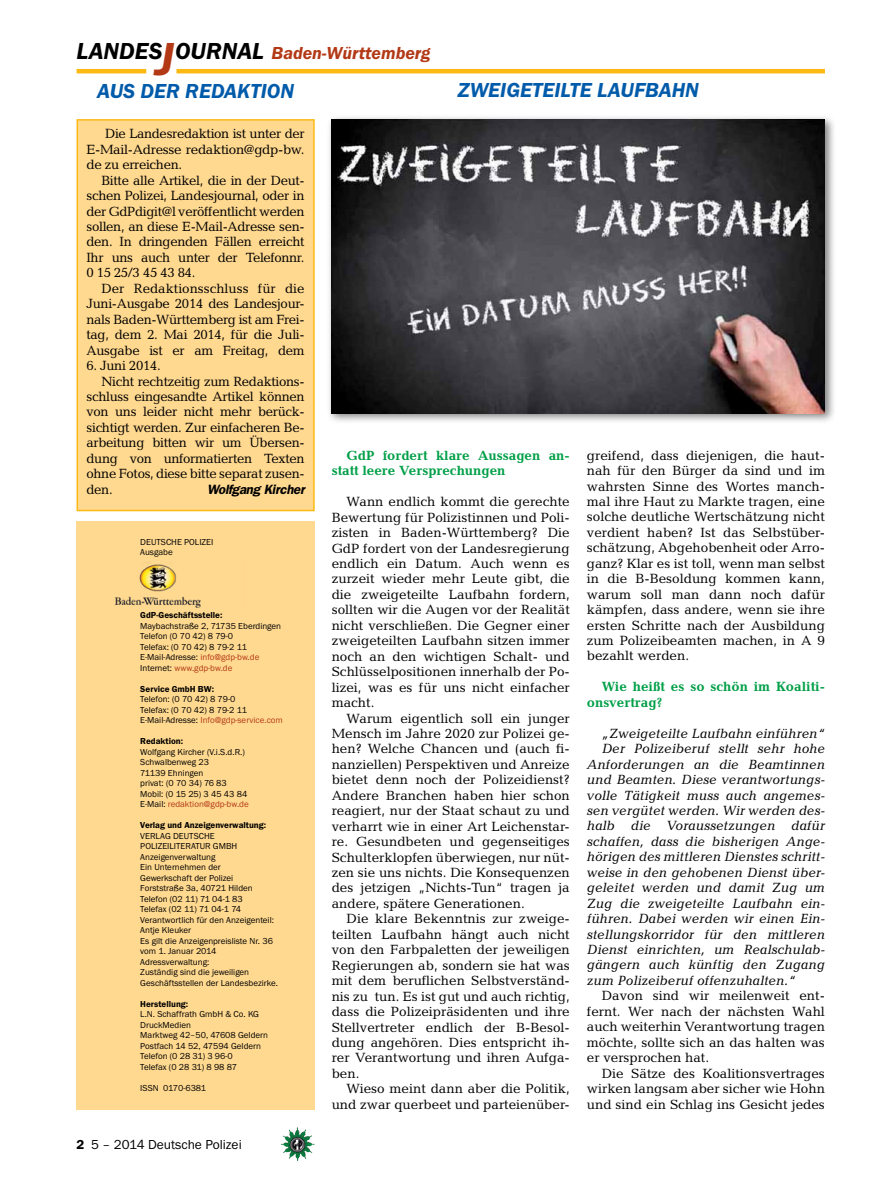
<style>
.page{position:relative;width:893px;height:1191px;background:#fff}
.page>*{position:absolute;margin:0;border:0;box-sizing:border-box;transform-origin:0 0}
.t1{font:italic 600 21px "Franklin Gothic Itc T";color:#005baa}
.t2{font:italic 600 18px "Franklin Gothic Itc T";color:#b33916}
.t3{font:13.5px/15.5px "Candida";letter-spacing:-.025em;color:#000;text-align:justify}
.t4{font:italic 13.5px "Candida";color:#000}
.t5{font:700 13.5px/15.5px "Candida";color:#009f47}
.t6{font:13.5px/15.5px "Candida";color:#000;text-align:right}
.t7{font:13.5px "Franklin Gothic Itc T";color:#000}
.t8{font:italic 600 13.5px "Franklin Gothic";letter-spacing:-.02em;color:#000}
.t9{font:9px/10.5px "Franklin Gothic Itc T";color:#000}
.t10{font:600 9px "Franklin Gothic Itc T";color:#000}
.s1{font-size:24px;color:#000}
.s2{font-size:48px}
.s3{color:#b33916}
.s4{font-weight:600}
</style>
<div class="page">
<hr style="left:77px;top:69px;width:69px;height:4px;background:#fdb913">
<hr style="left:176px;top:69px;width:649px;height:4px;background:#fdb913">
<img style="left:281px;top:1128px;width:16px;height:24px">
<div style="left:77px;top:521px;width:238px;height:589px;background:#ffd990"></div>
<img style="left:115px;top:564px;width:86px;height:44px">
<div style="left:77px;top:120px;width:237px;height:390px;background:#ffd990"></div>
<div style="left:77px;top:119px;width:238px;height:392px;border:2px solid #fdb913"></div>
<div style="left:326px;top:114px;width:510px;height:311px;background:#000;opacity:.5"></div>
<img style="left:332px;top:119px;width:493px;height:294px">
<h2 class="t2" style="left:77px;top:42px;width:356px"><span class="s1">LANDES</span><span class="s2">J</span><span class="s1">OURNAL</span> BADEN-WÜRTTEMBERG</h2>
<h1 class="t1" style="left:97px;top:79px;width:14px">AUS</h1>
<h1 class="t1" style="left:140px;top:79px;width:14px">DER</h1>
<h1 class="t1" style="left:185px;top:79px;width:14px">REDA</h1>
<h1 class="t1" style="left:237px;top:79px;width:44px">KTION</h1>
<h1 class="t1" style="left:458px;top:78px;width:16px">ZWE</h1>
<h1 class="t1" style="left:500px;top:78px;width:198px">IGETEILTE LAUFBA HN</h1>
<p class="t3" style="left:87px;top:126px;width:220px;text-indent:19px">Die Landesredaktion ist unter der E-Mail-Adresse redaktion@gdp-bw. de zu erreichen.</p>
<p class="t3" style="left:87px;top:172px;width:220px;text-indent:15px">Bitte alle Artikel, die in der Deut&shy;schen Polizei, Landesjournal, oder in der GdPdigit@l veröffentlicht werden sollen, an diese E-Mail-Adresse sen&shy;den. In dringenden Fällen erreicht Ihr uns auch unter der Telefonnr.<br>0 15 25/3 45 43 84.</p>
<p class="t3" style="left:87px;top:280px;width:220px;text-indent:15px">Der Redaktionsschluss für die Juni-Ausgabe 2014 des Landesjour&shy;nals Baden-Württemberg ist am Frei&shy;tag, dem 2. Mai 2014, für die Juli-Ausgabe ist er am Freitag, dem</p>
<p class="t3" style="left:87px;top:358px;width:76px">6. Juni 2014.</p>
<p class="t3" style="left:101px;top:373px;width:205px">Nicht rechtzeitig zum Redaktions-</p>
<p class="t3" style="left:87px;top:389px;width:220px">schluss eingesandte Artikel können</p>
<p class="t3" style="left:87px;top:404px;width:220px">von uns leider nicht mehr berück-</p>
<p class="t3" style="left:87px;top:419px;width:220px">sichtigt werden. Zur einfacheren Be-</p>
<p class="t3" style="left:87px;top:435px;width:220px">arbeitung bitten wir um Übersen-</p>
<p class="t3" style="left:87px;top:450px;width:220px">dung von unformatierten Texten</p>
<p class="t3" style="left:87px;top:466px;width:220px">ohne Fotos, diese bitte separat zusen-</p>
<p class="t3" style="left:87px;top:481px;width:28px">den.</p>
<p class="t8" style="left:207px;top:481px;width:99px">Wolfgang Kircher</p>
<p class="t9" style="left:140px;top:536px;width:75px">DEUTSCHE POLIZEI<br>Ausgabe</p>
<p class="t10" style="left:140px;top:610px;width:84px">GdP-Geschäftsstelle:</p>
<p class="t9" style="left:140px;top:620px;width:142px">Maybachstraße 2, 71735 Eberdingen<br>Telefon (0 70 42) 8 79-0<br>Telefax: (0 70 42) 8 79-2 11<br>E-Mail-Adresse: <span class="s3">info@gdp-bw.de<br></span>Internet: <span class="s3">www.gdp-bw.de</span></p>
<p class="t10" style="left:140px;top:683px;width:75px">Service GmbH BW:</p>
<p class="t9" style="left:140px;top:694px;width:144px">Telefon: (0 70 42) 8 79-0<br>Telefax: (0 70 42) 8 79-2 11<br>E-Mail-Adresse: <span class="s3">Info@gdp-service.com</span></p>
<p class="t10" style="left:140px;top:736px;width:44px">Redaktion:</p>
<p class="t9" style="left:140px;top:746px;width:110px">Wolfgang Kircher (V.i.S.d.R.)<br>Schwalbenweg 23<br>71139 Ehningen<br>privat: (0 70 34) 76 83<br>Mobil: (0 15 25) 3 45 43 84<br>E-Mail: <span class="s3">redaktion@gdp-bw.de</span></p>
<p class="t10" style="left:140px;top:820px;width:127px">Verlag und Anzeigenverwaltung:</p>
<p class="t9" style="left:140px;top:830px;width:139px">VERLAG DEUTSCHE<br>POLIZEILITERATUR GMBH<br>Anzeigenverwaltung<br>Ein Unternehmen der<br>Gewerkschaft der Polizei<br>Forststraße 3a, 40721 Hilden<br>Telefon (02 11) 71 04-1 83<br>Telefax (02 11) 71 04-1 74<br>Verantwortlich für den Anzeigenteil:<br>Antje Kleuker<br>Es gilt die Anzeigenpreisliste Nr. 36 vom 1. Januar 2014<br>Adressverwaltung:<br>Zuständig sind die jeweiligen<br>Geschäftsstellen der Landesbezirke.</p>
<p class="t10" style="left:140px;top:998px;width:50px">Herstellung:</p>
<p class="t9" style="left:140px;top:1009px;width:129px">L.N. Schaffrath GmbH &amp; Co. KG<br>DruckMedien<br>Marktweg 42–50, 47608 Geldern<br>Postfach 14 52, 47594 Geldern<br>Telefon (0 28 31) 3 96-0<br>Telefax (0 28 31) 8 98 87</p>
<p class="t9" style="left:140px;top:1082px;width:67px">ISSN 0170-6381</p>
<p class="t7" style="left:77px;top:1136px;width:167px"><span class="s4">2</span> 5 – 2014 Deutsche Polizei</p>
<p class="t5" style="left:332px;top:447px;width:240px;text-indent:15px">GdP fordert klare Aussagen an&shy;statt leere Versprechungen</p>
<p class="t3" style="left:332px;top:494px;width:240px;text-indent:15px">Wann endlich kommt die gerechte Bewertung für Polizistinnen und Poli&shy;zisten in Baden-Württemberg? Die GdP fordert von der Landesregierung endlich ein Datum. Auch wenn es zurzeit wieder mehr Leute gibt, die die zweigeteilte Laufbahn fordern, sollten wir die Augen vor der Realität nicht verschließen. Die Gegner einer zweigeteilten Laufbahn sitzen immer noch an den wichtigen Schalt- und Schlüsselpositionen innerhalb der Po&shy;lizei, was es für uns nicht einfacher macht.</p>
<p class="t3" style="left:332px;top:710px;width:240px;text-indent:15px">Warum eigentlich soll ein junger Mensch im Jahre 2020 zur Polizei ge&shy;hen? Welche Chancen und (auch fi&shy;nanziellen) Perspektiven und Anreize bietet denn noch der Polizeidienst?<br>Andere Branchen haben hier schon reagiert, nur der Staat schaut zu und verharrt wie in einer Art Leichenstar&shy;re. Gesundbeten und gegenseitiges Schulterklopfen überwiegen, nur nüt&shy;zen sie uns nichts. Die Konsequenzen des jetzigen „Nichts-Tun“ tragen ja andere, spätere Generationen.</p>
<p class="t3" style="left:332px;top:911px;width:240px;text-indent:15px">Die klare Bekenntnis zur zweige&shy;teilten Laufbahn hängt auch nicht von den Farbpaletten der jeweiligen Regierungen ab, sondern sie hat was mit dem beruflichen Selbstverständ&shy;nis zu tun. Es ist gut und auch richtig, dass die Polizeipräsidenten und ihre Stellvertreter endlich der B-Besol&shy;dung angehören. Dies entspricht ih&shy;rer Verantwortung und ihren Aufga&shy;ben.</p>
<p class="t6" style="left:332px;top:1081px;width:240px">Wieso meint dann aber die Politik, und zwar querbeet und parteienüber-</p>
<p class="t3" style="left:587px;top:447px;width:240px">greifend, dass diejenigen, die haut&shy;nah für den Bürger da sind und im wahrsten Sinne des Wortes manch&shy;mal ihre Haut zu Markte tragen, eine solche deutliche Wertschätzung nicht verdient haben? Ist das Selbstüber&shy;schätzung, Abgehobenheit oder Arro&shy;ganz? Klar es ist toll, wenn man selbst in die B-Besoldung kommen kann, warum soll man dann noch dafür kämpfen, dass andere, wenn sie ihre ersten Schritte nach der Ausbildung zum Polizeibeamten machen, in A 9 bezahlt werden.</p>
<p class="t5" style="left:587px;top:679px;width:240px;text-indent:15px">Wie heißt es so schön im Koaliti&shy;onsvertrag?</p>
<p class="t4" style="left:602px;top:725px;width:225px">„Zweigeteilte Laufbahn einführen“</p>
<p class="t4" style="left:602px;top:741px;width:225px">Der Polizeiberuf stellt sehr hohe</p>
<p class="t4" style="left:587px;top:756px;width:240px">Anforderungen an die Beamtinnen</p>
<p class="t4" style="left:587px;top:771px;width:240px">und Beamten. Diese verantwortungs-</p>
<p class="t4" style="left:587px;top:787px;width:240px">volle Tätigkeit muss auch angemes-</p>
<p class="t4" style="left:587px;top:802px;width:240px">sen vergütet werden. Wir werden des-</p>
<p class="t4" style="left:587px;top:818px;width:240px">halb die Voraussetzungen dafür</p>
<p class="t4" style="left:587px;top:833px;width:240px">schaffen, dass die bisherigen Ange-</p>
<p class="t4" style="left:587px;top:849px;width:240px">hörigen des mittleren Dienstes schritt-</p>
<p class="t4" style="left:587px;top:864px;width:240px">weise in den gehobenen Dienst über-</p>
<p class="t4" style="left:587px;top:880px;width:240px">geleitet werden und damit Zug um</p>
<p class="t4" style="left:587px;top:895px;width:240px">Zug die zweigeteilte Laufbahn ein-</p>
<p class="t4" style="left:587px;top:910px;width:240px">führen. Dabei werden wir einen Ein-</p>
<p class="t4" style="left:587px;top:926px;width:240px">stellungskorridor für den mittleren</p>
<p class="t4" style="left:587px;top:941px;width:240px">Dienst einrichten, um Realschulab-</p>
<p class="t4" style="left:587px;top:957px;width:240px">gängern auch künftig den Zugang</p>
<p class="t4" style="left:587px;top:972px;width:210px">zum Polizeiberuf offenzuhalten.“</p>
<p class="t3" style="left:587px;top:988px;width:240px;text-indent:15px">Davon sind wir meilenweit ent&shy;fernt. Wer nach der nächsten Wahl auch weiterhin Verantwortung tragen möchte, sollte sich an das halten was er versprochen hat.</p>
<p class="t3" style="left:587px;top:1065px;width:240px;text-indent:15px">Die Sätze des Koalitionsvertrages wirken langsam aber sicher wie Hohn und sind ein Schlag ins Gesicht jedes</p>
</div>
